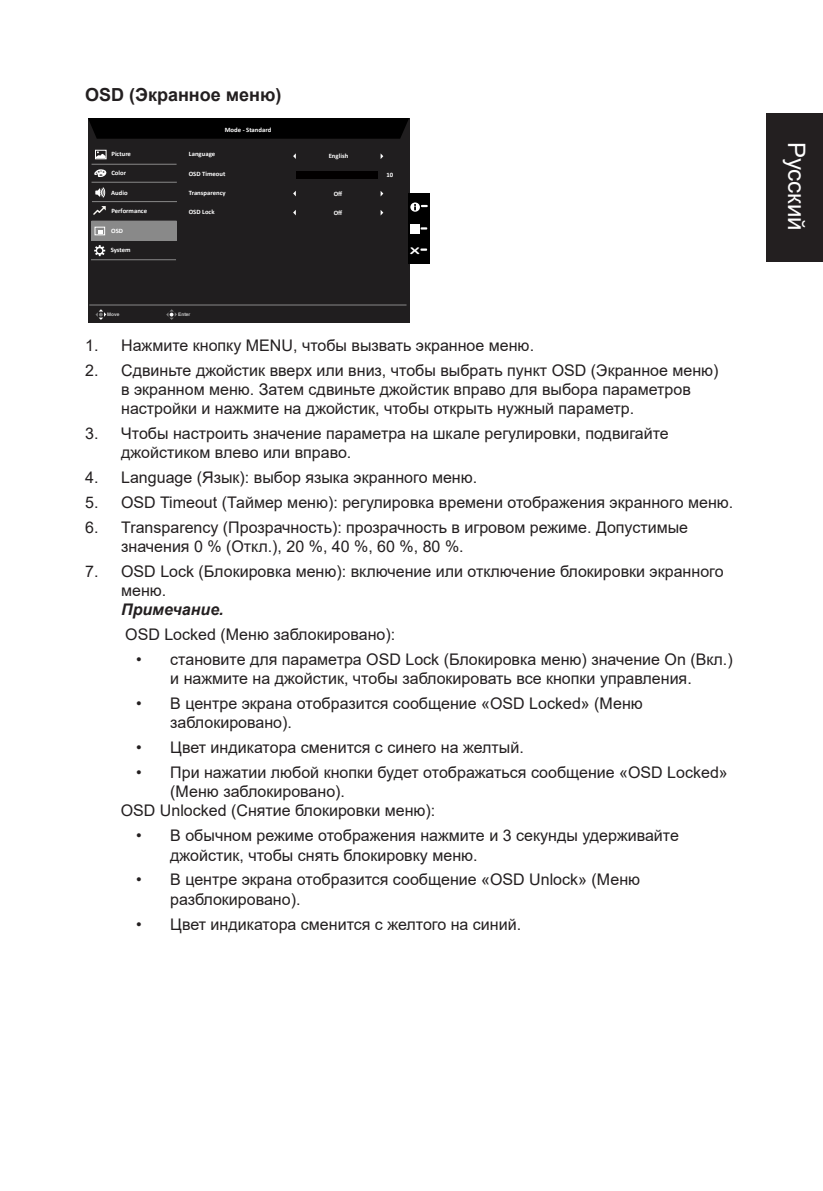
<style>
.page{position:relative;width:823px;height:1191px;background:#fff}
.page>*{position:absolute;margin:0;border:0;box-sizing:border-box;transform-origin:0 0}
.t1{font:24px "Arial";color:#fff}
.Heading1{font:700 18px "Arial";color:#231f20}
.body{font:16px/19.2px "Arial";color:#231f20}
.heading2{font:16px "Arial";color:#231f20}
.t2{font:9.2px "Arial Rounded MT Bold";color:#fff;scale:1.73 1}
.t3{font:700 6.6px "Calibri";color:#fff}
.t4{font:4.8px "JQ Zong Yi FT";color:#cbcbcb}
.s1{font-weight:700;font-style:italic}
</style>
<div class="page">
<div style="left:765px;top:113px;width:57px;height:149px;background:#231f20"></div>
<div style="left:88px;top:118px;width:321px;height:204px;background:#201e1f"></div>
<svg style="left:88px;top:118px;width:321px;height:21px;background:#010101"></svg>
<hr style="left:89px;top:304px;width:317px;height:1px;background:#898989">
<svg style="left:293px;top:153px;width:3px;height:6px"></svg>
<svg style="left:380px;top:153px;width:3px;height:6px"></svg>
<div style="left:295px;top:171px;width:82px;height:8px;background:#020000"></div>
<hr style="left:91px;top:259px;width:85px;height:1px;background:#898989">
<hr style="left:92px;top:201px;width:85px;height:1px;background:#898989">
<hr style="left:91px;top:182px;width:86px;height:1px;background:#898989">
<div style="left:91px;top:221px;width:86px;height:20px;background:#898989"></div>
<svg style="left:94px;top:245px;width:11px;height:11px"></svg>
<div style="left:95px;top:150px;width:11px;height:9px;border:1px solid #fff"></div>
<svg style="left:96px;top:151px;width:10px;height:7px"></svg>
<svg style="left:94px;top:169px;width:13px;height:8px"></svg>
<svg style="left:95px;top:187px;width:10px;height:11px"></svg>
<hr style="left:91px;top:164px;width:85px;height:1px;background:#898989">
<div style="left:94px;top:227px;width:11px;height:8px;border:1px solid #fff"></div>
<svg style="left:98px;top:231px;width:5px;height:3px"></svg>
<svg style="left:293px;top:191px;width:3px;height:5px"></svg>
<svg style="left:380px;top:191px;width:3px;height:5px"></svg>
<svg style="left:293px;top:210px;width:3px;height:5px"></svg>
<svg style="left:380px;top:210px;width:3px;height:5px"></svg>
<svg style="left:95px;top:309px;width:11px;height:11px"></svg>
<svg style="left:166px;top:309px;width:11px;height:11px"></svg>
<div style="left:408px;top:193px;width:21px;height:70px;background:#000"></div>
<svg style="left:410px;top:225px;width:17px;height:9px"></svg>
<svg style="left:420px;top:248px;width:7px;height:3px"></svg>
<svg style="left:410px;top:202px;width:18px;height:10px"></svg>
<svg style="left:93px;top:206px;width:13px;height:9px"></svg>
<p class="Heading1" style="left:85px;top:81px;width:198px">OSD (Экранное меню)</p>
<p class="t3" style="left:224px;top:125px;width:48px">Mode - Standard</p>
<p class="t3" style="left:111px;top:150px;width:21px">Picture</p>
<p class="t3" style="left:111px;top:169px;width:16px">Color</p>
<p class="t3" style="left:111px;top:188px;width:18px">Audio</p>
<p class="t3" style="left:111px;top:227px;width:13px">OSD</p>
<p class="t3" style="left:111px;top:206px;width:37px">Performance</p>
<p class="t3" style="left:111px;top:246px;width:21px">System</p>
<p class="t3" style="left:189px;top:150px;width:28px">Language</p>
<p class="t3" style="left:189px;top:169px;width:38px">OSD Timeout</p>
<p class="t3" style="left:189px;top:188px;width:38px">Transparency</p>
<p class="t3" style="left:189px;top:207px;width:27px">OSD Lock</p>
<p class="t4" style="left:107px;top:312px;width:14px">Move</p>
<p class="t4" style="left:178px;top:312px;width:14px">Enter</p>
<p class="t3" style="left:328px;top:152px;width:21px">English</p>
<p class="t3" style="left:333px;top:190px;width:10px">Off</p>
<p class="t3" style="left:333px;top:209px;width:10px">Off</p>
<p class="t3" style="left:386px;top:171px;width:8px">10</p>
<p class="t2" style="left:410px;top:245px;width:7px">X</p>
<p class="body" style="left:85px;top:335px;width:450px">1. Нажмите кнопку MENU, чтобы вызвать экранное меню.</p>
<p class="body" style="left:121px;top:360px;width:598px;text-indent:-36px">2. Сдвиньте джойстик вверх или вниз, чтобы выбрать пункт OSD (Экранное меню) в экранном меню. Затем сдвиньте джойстик вправо для выбора параметров настройки и нажмите на джойстик, чтобы открыть нужный параметр.</p>
<p class="body" style="left:121px;top:423px;width:549px;text-indent:-36px">3. Чтобы настроить значение параметра на шкале регулировки, подвигайте джойстиком влево или вправо.</p>
<p class="body" style="left:85px;top:468px;width:393px">4. Language (Язык): выбор языка экранного меню.</p>
<p class="body" style="left:85px;top:492px;width:649px">5. OSD Timeout (Таймер меню): регулировка времени отображения экранного меню.</p>
<p class="body" style="left:121px;top:517px;width:568px;text-indent:-36px">6. Transparency (Прозрачность): прозрачность в игровом режиме. Допустимые значения 0 % (Откл.), 20 %, 40 %, 60 %, 80 %.</p>
<p class="body" style="left:121px;top:561px;width:603px;text-indent:-36px">7. OSD Lock (Блокировка меню): включение или отключение блокировки экранного меню.<br><span class="s1">Примечание.</span></p>
<p class="heading2" style="left:125px;top:623px;width:271px">OSD Locked (Меню заблокировано):</p>
<p class="body" style="left:136px;top:649px;width:597px;text-align:center">• становите для параметра OSD Lock (Блокировка меню) значение On (Вкл.) и нажмите на джойстик, чтобы заблокировать все кнопки управления.</p>
<p class="body" style="left:170px;top:694px;width:474px;text-indent:-34px">• В центре экрана отобразится сообщение «OSD Locked» (Меню заблокировано).</p>
<p class="body" style="left:136px;top:738px;width:389px">• Цвет индикатора сменится с синего на желтый.</p>
<p class="body" style="left:170px;top:762px;width:558px;text-indent:-34px">• При нажатии любой кнопки будет отображаться сообщение «OSD Locked» (Меню заблокировано).</p>
<p class="body" style="left:121px;top:801px;width:316px">OSD Unlocked (Снятие блокировки меню):</p>
<p class="body" style="left:170px;top:826px;width:510px;text-indent:-34px">• В обычном режиме отображения нажмите и 3 секунды удерживайте джойстик, чтобы снять блокировку меню.</p>
<p class="body" style="left:170px;top:870px;width:471px;text-indent:-34px">• В центре экрана отобразится сообщение «OSD Unlock» (Меню разблокировано).</p>
<p class="body" style="left:136px;top:914px;width:386px">• Цвет индикатора сменится с желтого на синий.</p>
<h1 class="t1" style="left:812px;top:142px;width:91px;rotate:90deg">Pусский</h1>
</div>
